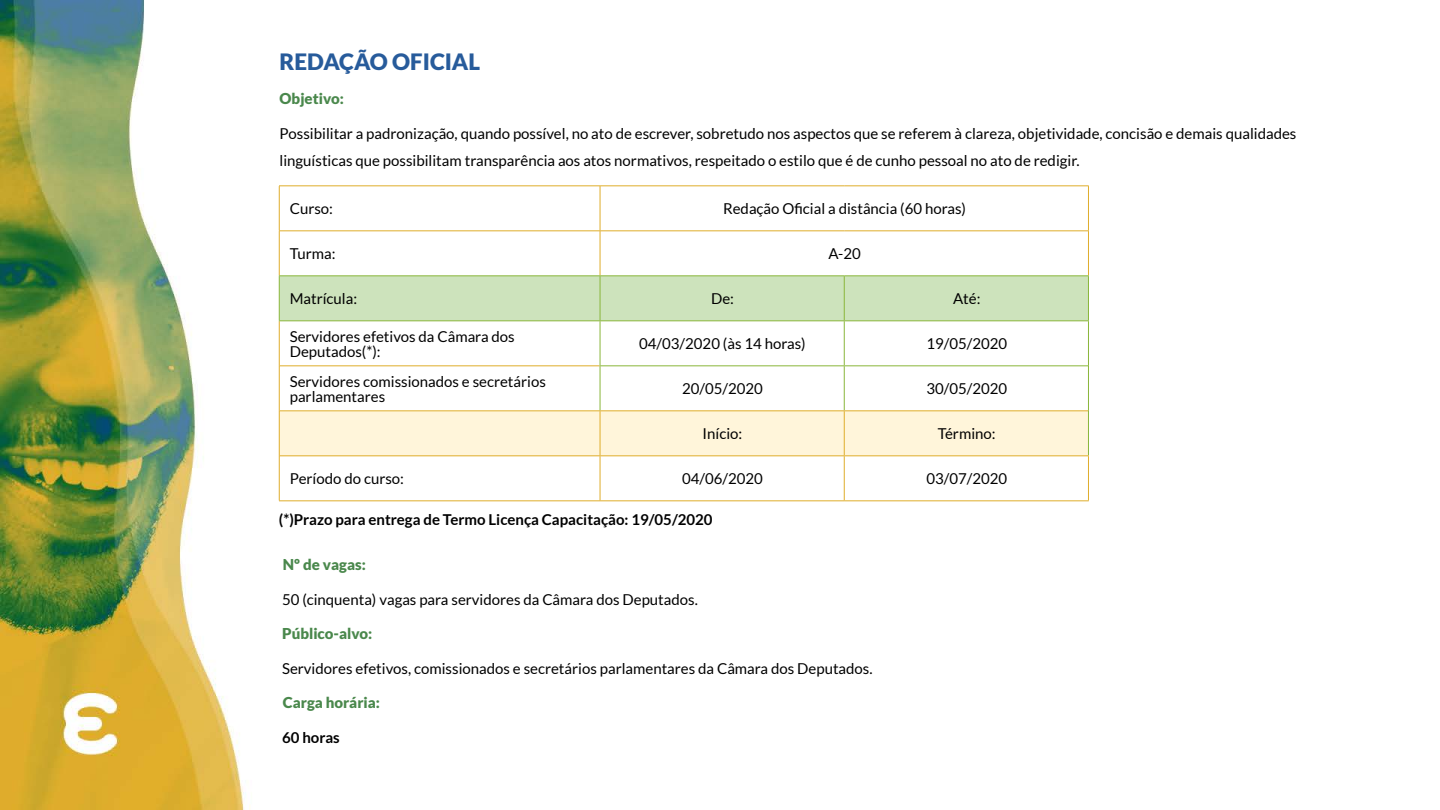
<style>
.page{position:relative;width:1440px;height:810px;background:#fff}
.page>*{position:absolute;margin:0;border:0;box-sizing:border-box;transform-origin:0 0}
.t1{font:900 22.5px "Lato";color:#275b9b}
.t2{font:15px/15px "Lato";color:#000}
.t3{font:700 15px "Lato";color:#000}
.t4{font:900 15px "Lato";color:#4a884c}
</style>
<div class="page">
<img style="left:0;top:0;width:1089px;height:810px">
<div style="left:280px;top:276px;width:808px;height:44px;background:#cde3bc"></div>
<div style="left:279px;top:411px;width:321px;height:45px;background:#fff5da"></div>
<div style="left:601px;top:411px;width:487px;height:44px;background:#fff5da"></div>
<hr style="left:279px;top:186px;width:321px;height:1px;background:#dfad2b">
<hr style="left:279px;top:186px;width:1px;height:45px;background:#dfad2b">
<hr style="left:600px;top:186px;width:244px;height:1px;background:#dfad2b">
<hr style="left:844px;top:186px;width:245px;height:1px;background:#dfad2b">
<hr style="left:1088px;top:186px;width:1px;height:45px;background:#dfad2b">
<hr style="left:279px;top:231px;width:321px;height:1px;background:#dfad2b">
<hr style="left:279px;top:231px;width:1px;height:44px;background:#dfad2b">
<hr style="left:600px;top:231px;width:244px;height:1px;background:#dfad2b">
<hr style="left:844px;top:231px;width:245px;height:1px;background:#dfad2b">
<hr style="left:1088px;top:231px;width:1px;height:44px;background:#dfad2b">
<hr style="left:279px;top:321px;width:1px;height:45px;background:#dfad2b">
<hr style="left:279px;top:366px;width:1px;height:45px;background:#dfad2b">
<hr style="left:279px;top:411px;width:1px;height:45px;background:#dfad2b">
<hr style="left:279px;top:456px;width:1px;height:44px;background:#dfad2b">
<hr style="left:600px;top:186px;width:1px;height:45px;background:#dfad2b">
<hr style="left:600px;top:231px;width:1px;height:44px;background:#dfad2b">
<hr style="left:280px;top:365px;width:320px;height:1px;background:#dfad2b">
<hr style="left:280px;top:410px;width:320px;height:1px;background:#dfad2b">
<hr style="left:280px;top:455px;width:320px;height:1px;background:#dfad2b">
<hr style="left:279px;top:500px;width:321px;height:1px;background:#dfad2b">
<hr style="left:600px;top:321px;width:1px;height:44px;background:#8ab63b">
<hr style="left:600px;top:366px;width:1px;height:44px;background:#8ab63b">
<hr style="left:844px;top:321px;width:1px;height:44px;background:#8ab63b">
<hr style="left:1088px;top:321px;width:1px;height:45px;background:#8ab63b">
<hr style="left:844px;top:366px;width:1px;height:44px;background:#8ab63b">
<hr style="left:1088px;top:366px;width:1px;height:45px;background:#8ab63b">
<hr style="left:600px;top:365px;width:244px;height:1px;background:#8ab63b">
<hr style="left:844px;top:365px;width:244px;height:1px;background:#8ab63b">
<hr style="left:279px;top:276px;width:1px;height:44px;background:#8ab63b">
<hr style="left:279px;top:275px;width:321px;height:1px;background:#8ab63b">
<hr style="left:600px;top:275px;width:244px;height:1px;background:#8ab63b">
<hr style="left:844px;top:275px;width:245px;height:1px;background:#8ab63b">
<hr style="left:600px;top:276px;width:1px;height:44px;background:#8ab63b">
<hr style="left:844px;top:276px;width:1px;height:44px;background:#8ab63b">
<hr style="left:1088px;top:276px;width:1px;height:44px;background:#8ab63b">
<hr style="left:279px;top:320px;width:321px;height:1px;background:#8ab63b">
<hr style="left:600px;top:320px;width:244px;height:1px;background:#8ab63b">
<hr style="left:844px;top:320px;width:245px;height:1px;background:#8ab63b">
<hr style="left:600px;top:411px;width:1px;height:44px;background:#dfad2b">
<hr style="left:600px;top:410px;width:244px;height:1px;background:#dfad2b">
<hr style="left:600px;top:456px;width:1px;height:44px;background:#dfad2b">
<hr style="left:600px;top:455px;width:244px;height:1px;background:#dfad2b">
<hr style="left:600px;top:500px;width:244px;height:1px;background:#dfad2b">
<hr style="left:844px;top:411px;width:1px;height:44px;background:#dfad2b">
<hr style="left:844px;top:410px;width:244px;height:1px;background:#dfad2b">
<hr style="left:1088px;top:411px;width:1px;height:44px;background:#8ab63b">
<hr style="left:844px;top:456px;width:1px;height:44px;background:#dfad2b">
<hr style="left:844px;top:455px;width:245px;height:1px;background:#dfad2b">
<hr style="left:1088px;top:456px;width:1px;height:44px;background:#dfad2b">
<hr style="left:844px;top:500px;width:245px;height:1px;background:#dfad2b">
<h1 class="t1" style="left:280px;top:48px;width:202px">REDAÇÃO OFICIAL</h1>
<p class="t4" style="left:280px;top:90px;width:66px">Objetivo:</p>
<p class="t2" style="left:280px;top:120px;width:1018px;line-height:27px">Possibilitar a padronização, quando possível, no ato de escrever, sobretudo nos aspectos que se referem à clareza, objetividade, concisão e demais qualidades linguísticas que possibilitam transparência aos atos normativos, respeitado o estilo que é de cunho pessoal no ato de redigir.</p>
<p class="t2" style="left:290px;top:201px;width:45px">Curso:</p>
<p class="t2" style="left:723px;top:201px;width:245px">Redação Oficial a distância (60 horas)</p>
<p class="t2" style="left:290px;top:246px;width:47px">Turma:</p>
<p class="t2" style="left:828px;top:246px;width:34px">A-20</p>
<p class="t2" style="left:290px;top:291px;width:69px">Matrícula:</p>
<p class="t2" style="left:711px;top:291px;width:24px">De:</p>
<p class="t2" style="left:953px;top:291px;width:29px">Até:</p>
<p class="t2" style="left:290px;top:329px;width:227px">Servidores efetivos da Câmara dos<br>Deputados(*):</p>
<p class="t2" style="left:639px;top:336px;width:168px">04/03/2020 (às 14 horas)</p>
<p class="t2" style="left:926px;top:336px;width:82px">19/05/2020</p>
<p class="t2" style="left:290px;top:374px;width:258px">Servidores comissionados e secretários parlamentares</p>
<p class="t2" style="left:682px;top:381px;width:82px">20/05/2020</p>
<p class="t2" style="left:926px;top:381px;width:82px">30/05/2020</p>
<p class="t2" style="left:703px;top:426px;width:41px">Início:</p>
<p class="t2" style="left:938px;top:426px;width:59px">Término:</p>
<p class="t2" style="left:290px;top:471px;width:116px">Período do curso:</p>
<p class="t2" style="left:682px;top:471px;width:82px">04/06/2020</p>
<p class="t2" style="left:926px;top:471px;width:82px">03/07/2020</p>
<p class="t3" style="left:279px;top:511px;width:435px">(*)Prazo para entrega de Termo Licença Capacitação: 19/05/2020</p>
<p class="t4" style="left:283px;top:556px;width:84px">Nº de vagas:</p>
<p class="t2" style="left:282px;top:592px;width:417px">50 (cinquenta) vagas para servidores da Câmara dos Deputados.</p>
<p class="t4" style="left:282px;top:625px;width:92px">Público-alvo:</p>
<p class="t2" style="left:282px;top:661px;width:592px">Servidores efetivos, comissionados e secretários parlamentares da Câmara dos Deputados.</p>
<p class="t4" style="left:283px;top:694px;width:99px">Carga horária:</p>
<p class="t3" style="left:282px;top:729px;width:59px">60 horas</p>
</div>
